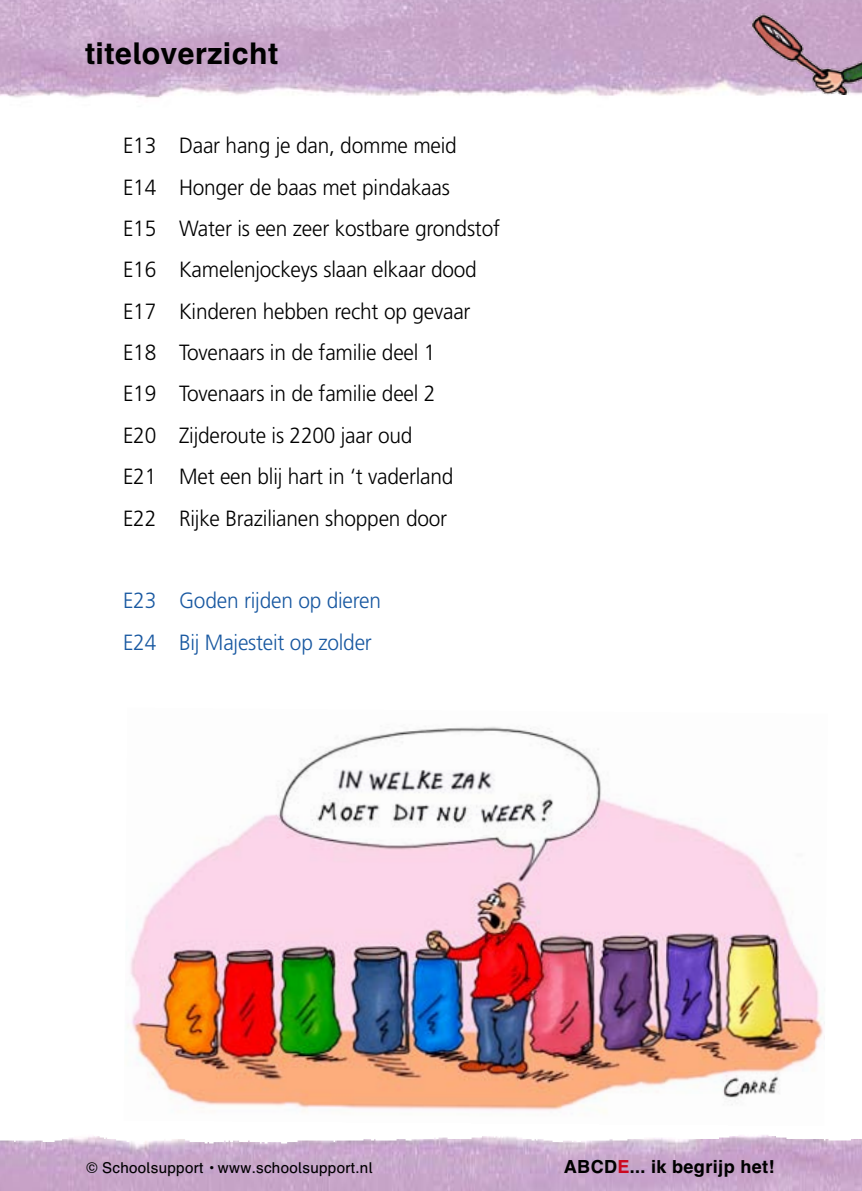
<style>
.page{position:relative;width:862px;height:1191px;background:#fff}
.page>*{position:absolute;margin:0;border:0;box-sizing:border-box;transform-origin:0 0}
.t1{font:700 30px "Mathebuch MD";letter-spacing:.015em;color:#000}
.t2{font:300 22px/41.4px "Frutiger";letter-spacing:-.01em;color:#000;scale:.95 1}
.t3{font:300 22px/41.4px "Frutiger";letter-spacing:-.01em;color:#1858a1;scale:.95 1}
.t4{font:700 18px "Mathebuch MD";letter-spacing:.02em;color:#000}
.t5{font:15px "Mathebuch MD";letter-spacing:.02em;color:#000}
.s1{color:#cc071e}
</style>
<div class="page">
<img style="left:0;top:0;width:862px;height:98px">
<img style="left:0;top:1135px;width:862px;height:56px">
<img style="left:752px;top:11px;width:110px;height:84px">
<img style="left:127px;top:726px;width:698px;height:387px">
<p class="t1" style="left:85px;top:34px;width:195px">titeloverzicht</p>
<p class="t2" style="left:123px;top:125px;width:398px">E13 Daar hang je dan, domme meid<br>E14 Honger de baas met pindakaas<br>E15 Water is een zeer kostbare grondstof E16 Kamelenjockeys slaan elkaar dood E17 Kinderen hebben recht op gevaar E18 Tovenaars in de familie deel 1<br>E19 Tovenaars in de familie deel 2<br>E20 Zijderoute is 2200 jaar oud<br>E21 Met een blij hart in ‘t vaderland<br>E22 Rijke Brazilianen shoppen door</p>
<p class="t3" style="left:123px;top:580px;width:273px">E23 Goden rijden op dieren<br>E24 Bij Majesteit op zolder</p>
<p class="t5" style="left:86px;top:1157px;width:288px">© Schoolsupport • www.schoolsupport.nl</p>
<p class="t4" style="left:564px;top:1154px;width:212px">ABCD<span class="s1">E</span>... ik begrijp het!</p>
</div>
